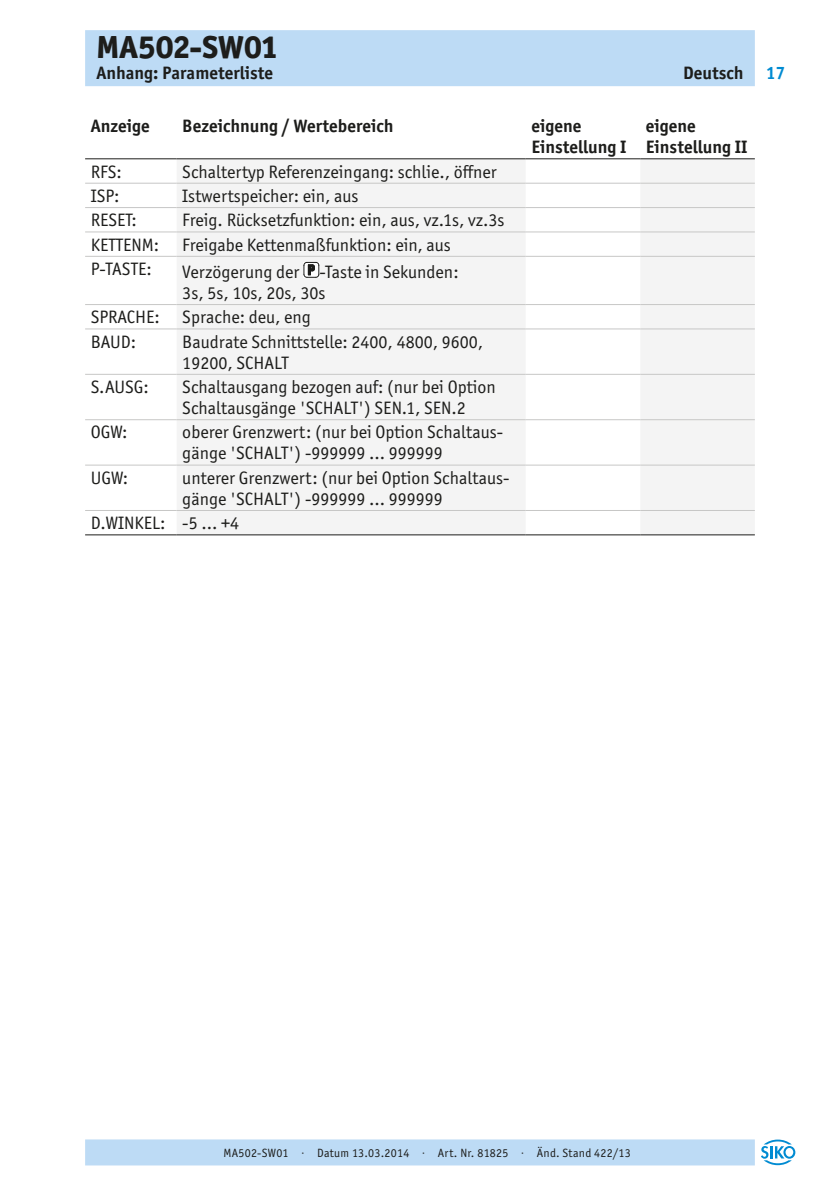
<style>
.page{position:relative;width:840px;height:1191px;background:#fff}
.page>*{position:absolute;margin:0;border:0;box-sizing:border-box;transform-origin:0 0}
.t1{font:800 32px "Officina Sans ITC Pro";color:#1d1d1b}
._05__Book{font:18px/21px "Officina Sans ITC Pro";color:#1d1d1b}
._05__Bold{font:700 18px/21px "Officina Sans ITC Pro";color:#1d1d1b}
.t2{font:700 18px "Officina Sans ITC Pro";color:#008bd2}
.t3{font:12px "Officina Sans ITC Pro";letter-spacing:.02em;color:#1d1d1b}
</style>
<div class="page">
<div style="left:85px;top:30px;width:669px;height:56px;background:#bddbf5"></div>
<div style="left:85px;top:1139px;width:669px;height:26px;background:#bddbf5"></div>
<svg style="left:761px;top:1139px;width:33px;height:26px"></svg>
<svg style="left:176px;top:159px;width:578px;height:375px;fill:#f4f4f4"></svg>
<hr style="left:85px;top:207px;width:91px;height:1px;background:#c7c7c6">
<hr style="left:176px;top:207px;width:349px;height:1px;background:#c7c7c6">
<hr style="left:525px;top:207px;width:115px;height:1px;background:#c7c7c6">
<hr style="left:640px;top:207px;width:114px;height:1px;background:#c7c7c6">
<hr style="left:85px;top:510px;width:91px;height:1px;background:#c7c7c6">
<hr style="left:176px;top:510px;width:349px;height:1px;background:#c7c7c6">
<hr style="left:525px;top:510px;width:115px;height:1px;background:#c7c7c6">
<hr style="left:640px;top:510px;width:114px;height:1px;background:#c7c7c6">
<hr style="left:85px;top:534px;width:91px;height:1px;background:#1d1d1b">
<hr style="left:176px;top:534px;width:349px;height:1px;background:#1d1d1b">
<hr style="left:525px;top:534px;width:115px;height:1px;background:#1d1d1b">
<hr style="left:640px;top:534px;width:114px;height:1px;background:#1d1d1b">
<hr style="left:85px;top:158px;width:91px;height:1px;background:#1d1d1b">
<hr style="left:176px;top:158px;width:349px;height:1px;background:#1d1d1b">
<hr style="left:525px;top:158px;width:115px;height:1px;background:#1d1d1b">
<hr style="left:640px;top:158px;width:114px;height:1px;background:#1d1d1b">
<hr style="left:85px;top:183px;width:91px;height:1px;background:#c7c7c6">
<hr style="left:176px;top:183px;width:349px;height:1px;background:#c7c7c6">
<hr style="left:525px;top:183px;width:115px;height:1px;background:#c7c7c6">
<hr style="left:640px;top:183px;width:114px;height:1px;background:#c7c7c6">
<hr style="left:85px;top:231px;width:91px;height:1px;background:#c7c7c6">
<hr style="left:176px;top:231px;width:349px;height:1px;background:#c7c7c6">
<hr style="left:525px;top:231px;width:115px;height:1px;background:#c7c7c6">
<hr style="left:640px;top:231px;width:114px;height:1px;background:#c7c7c6">
<hr style="left:85px;top:256px;width:91px;height:1px;background:#c7c7c6">
<hr style="left:176px;top:256px;width:349px;height:1px;background:#c7c7c6">
<hr style="left:525px;top:256px;width:115px;height:1px;background:#c7c7c6">
<hr style="left:640px;top:256px;width:114px;height:1px;background:#c7c7c6">
<hr style="left:85px;top:304px;width:91px;height:1px;background:#c7c7c6">
<hr style="left:176px;top:304px;width:349px;height:1px;background:#c7c7c6">
<hr style="left:525px;top:304px;width:115px;height:1px;background:#c7c7c6">
<hr style="left:640px;top:304px;width:114px;height:1px;background:#c7c7c6">
<hr style="left:85px;top:328px;width:91px;height:1px;background:#c7c7c6">
<hr style="left:176px;top:328px;width:349px;height:1px;background:#c7c7c6">
<hr style="left:525px;top:328px;width:115px;height:1px;background:#c7c7c6">
<hr style="left:640px;top:328px;width:114px;height:1px;background:#c7c7c6">
<hr style="left:85px;top:374px;width:91px;height:1px;background:#c7c7c6">
<hr style="left:176px;top:374px;width:349px;height:1px;background:#c7c7c6">
<hr style="left:525px;top:374px;width:115px;height:1px;background:#c7c7c6">
<hr style="left:640px;top:374px;width:114px;height:1px;background:#c7c7c6">
<hr style="left:85px;top:419px;width:91px;height:1px;background:#c7c7c6">
<hr style="left:176px;top:419px;width:349px;height:1px;background:#c7c7c6">
<hr style="left:525px;top:419px;width:115px;height:1px;background:#c7c7c6">
<hr style="left:640px;top:419px;width:114px;height:1px;background:#c7c7c6">
<hr style="left:85px;top:465px;width:91px;height:1px;background:#c7c7c6">
<hr style="left:176px;top:465px;width:349px;height:1px;background:#c7c7c6">
<hr style="left:525px;top:465px;width:115px;height:1px;background:#c7c7c6">
<hr style="left:640px;top:465px;width:114px;height:1px;background:#c7c7c6">
<svg style="left:303px;top:262px;width:16px;height:16px"></svg>
<h1 class="t1" style="left:96px;top:26px;width:181px">MA502-SW01</h1>
<p class="_05__Bold" style="left:96px;top:62px;width:178px">Anhang: Parameterliste</p>
<p class="_05__Bold" style="left:682px;top:62px;width:62px">Deutsch</p>
<p class="_05__Bold" style="left:91px;top:115px;width:60px">Anzeige</p>
<p class="_05__Bold" style="left:182px;top:115px;width:212px">Bezeichnung / Wertebereich</p>
<p class="_05__Bold" style="left:531px;top:115px;width:97px">eigene<br>Einstellung I</p>
<p class="_05__Bold" style="left:645px;top:115px;width:103px">eigene<br>Einstellung II</p>
<p class="_05__Book" style="left:91px;top:161px;width:33px">RFS:</p>
<p class="_05__Book" style="left:182px;top:161px;width:316px">Schaltertyp Referenzeingang: schlie., öffner</p>
<p class="_05__Book" style="left:91px;top:185px;width:30px">ISP:</p>
<p class="_05__Book" style="left:182px;top:185px;width:178px">Istwertspeicher: ein, aus</p>
<p class="_05__Book" style="left:91px;top:210px;width:48px">RESET:</p>
<p class="_05__Book" style="left:182px;top:210px;width:323px">Freig. Rücksetzfunktion: ein, aus, vz.1s, vz.3s</p>
<p class="_05__Book" style="left:91px;top:234px;width:70px">KETTENM:</p>
<p class="_05__Book" style="left:182px;top:234px;width:270px">Freigabe Kettenmaßfunktion: ein, aus</p>
<p class="_05__Book" style="left:91px;top:258px;width:62px">P-TASTE:</p>
<p class="_05__Book" style="left:182px;top:261px;width:278px">Verzögerung der -Taste in Sekunden:</p>
<p class="_05__Book" style="left:182px;top:282px;width:145px">3s, 5s, 10s, 20s, 30s</p>
<p class="_05__Book" style="left:91px;top:307px;width:71px">SPRACHE:</p>
<p class="_05__Book" style="left:182px;top:307px;width:130px">Sprache: deu, eng</p>
<p class="_05__Book" style="left:91px;top:331px;width:47px">BAUD:</p>
<p class="_05__Book" style="left:182px;top:331px;width:302px">Baudrate Schnittstelle: 2400, 4800, 9600,<br>19200, SCHALT</p>
<p class="_05__Book" style="left:91px;top:376px;width:59px">S.AUSG:</p>
<p class="_05__Book" style="left:182px;top:376px;width:315px">Schaltausgang bezogen auf: (nur bei Option<br>Schaltausgänge 'SCHALT') SEN.1, SEN.2</p>
<p class="_05__Book" style="left:91px;top:422px;width:38px">OGW:</p>
<p class="_05__Book" style="left:182px;top:422px;width:322px">oberer Grenzwert: (nur bei Option Schaltaus&shy;gänge 'SCHALT') -999999 ... 999999</p>
<p class="_05__Book" style="left:91px;top:467px;width:39px">UGW:</p>
<p class="_05__Book" style="left:182px;top:467px;width:328px">unterer Grenzwert: (nur bei Option Schaltaus&shy;gänge 'SCHALT') -999999 ... 999999</p>
<p class="_05__Book" style="left:91px;top:512px;width:76px">D.WINKEL:</p>
<p class="_05__Book" style="left:182px;top:512px;width:58px">-5 ... +4</p>
<p class="t2" style="left:765px;top:62px;width:21px">17</p>
<p class="t3" style="left:223px;top:1145px;width:408px">MA502-SW01 · Datum 13.03.2014 · Art. Nr. 81825 · Änd. Stand 422/13</p>
</div>
